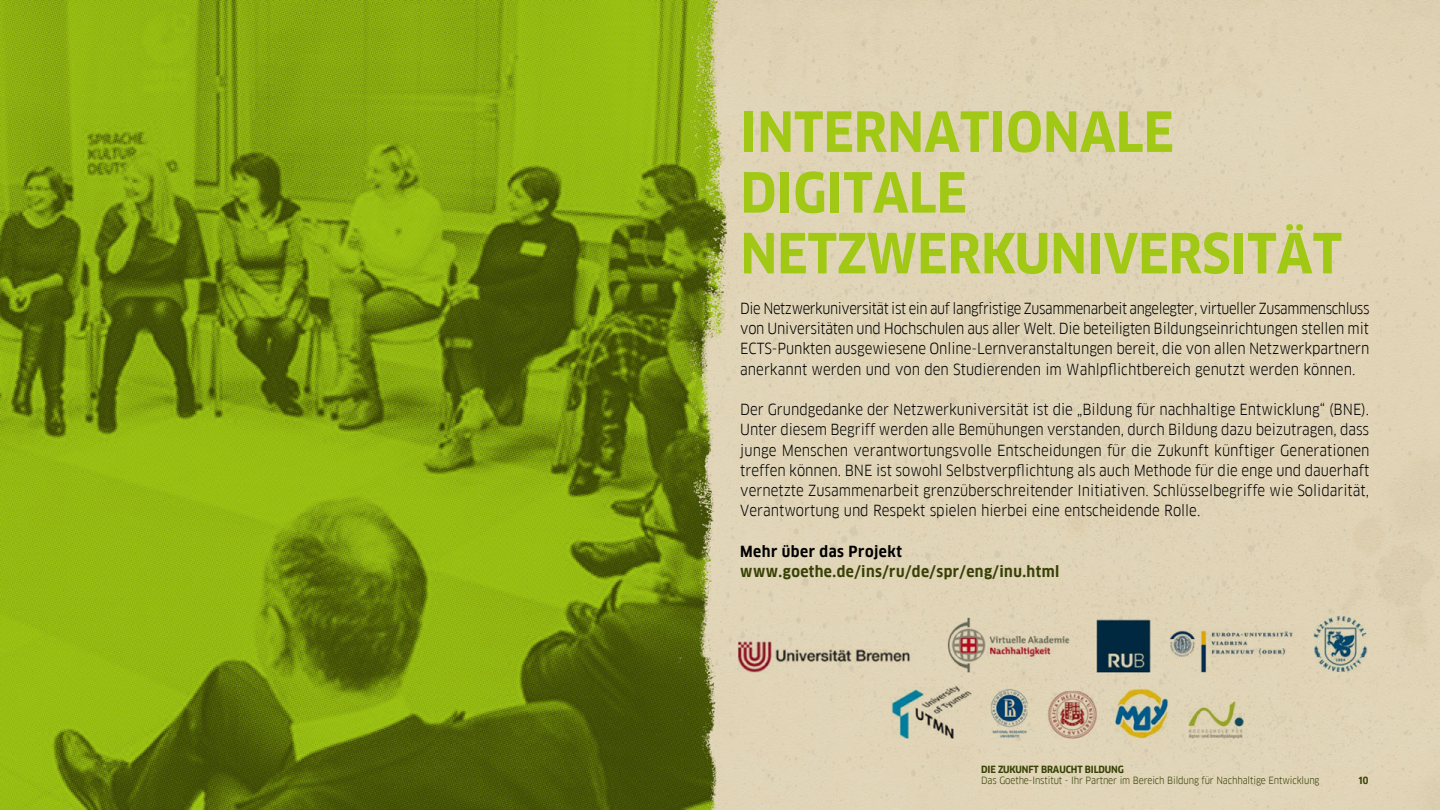
<style>
.page{position:relative;width:1440px;height:810px;background:#fff}
.page>*{position:absolute;margin:0;border:0;box-sizing:border-box;transform-origin:0 0}
.t1{font:700 54px/60.8px "Goethe FF Clan";color:#a0c814}
.t2{font:15px/20.2px "Goethe FF Clan";color:#000;text-align:justify}
.t3{font:700 15px "Goethe FF Clan";letter-spacing:.03em;color:#374105}
.t4{font:700 15px "Goethe FF Clan";letter-spacing:.03em;color:#000}
.t5{font:9.75px "Goethe FF Clan";letter-spacing:-.01em;color:#374105}
.t6{font:700 9.75px "Goethe FF Clan";letter-spacing:-.01em;color:#374105}
</style>
<div class="page">
<img style="left:0;top:0;width:1440px;height:810px">
<h1 class="t1" style="left:741px;top:102px;width:603px">INTERNATIONALE<br>DIGITALE<br>NETZWERKUNIVERSITÄT</h1>
<p class="t2" style="left:740px;top:298px;width:631px">Die Netzwerkuniversität ist ein auf langfristige Zusammenarbeit angelegter, virtueller Zusammenschluss von Universitäten und Hochschulen aus aller Welt. Die beteiligten Bildungseinrichtungen stellen mit ECTS-Punkten ausgewiesene Online-Lernveranstaltungen bereit, die von allen Netzwerkpartnern anerkannt werden und von den Studierenden im Wahlpflichtbereich genutzt werden können.</p>
<p class="t2" style="left:740px;top:399px;width:631px">Der Grundgedanke der Netzwerkuniversität ist die „Bildung für nachhaltige Entwicklung“ (BNE).<br>Unter diesem Begriff werden alle Bemühungen verstanden, durch Bildung dazu beizutragen, dass junge Menschen verantwortungsvolle Entscheidungen für die Zukunft künftiger Generationen treffen können. BNE ist sowohl Selbstverpflichtung als auch Methode für die enge und dauerhaft vernetzte Zusammenarbeit grenzüberschreitender Initiativen. Schlüsselbegriffe wie Solidarität, Verantwortung und Respekt spielen hierbei eine entscheidende Rolle.</p>
<p class="t4" style="left:740px;top:543px;width:163px">Mehr über das Projekt</p>
<p class="t3" style="left:740px;top:563px;width:321px">www.goethe.de/ins/ru/de/spr/eng/inu.html</p>
<p class="t6" style="left:981px;top:763px;width:144px">DIE ZUKUNFT BRAUCHT BILDUNG</p>
<p class="t5" style="left:981px;top:775px;width:340px">Das Goethe-Institut - Ihr Partner im Bereich Bildung für Nachhaltige Entwicklung</p>
<p class="t6" style="left:1358px;top:775px;width:12px">10</p>
</div>
